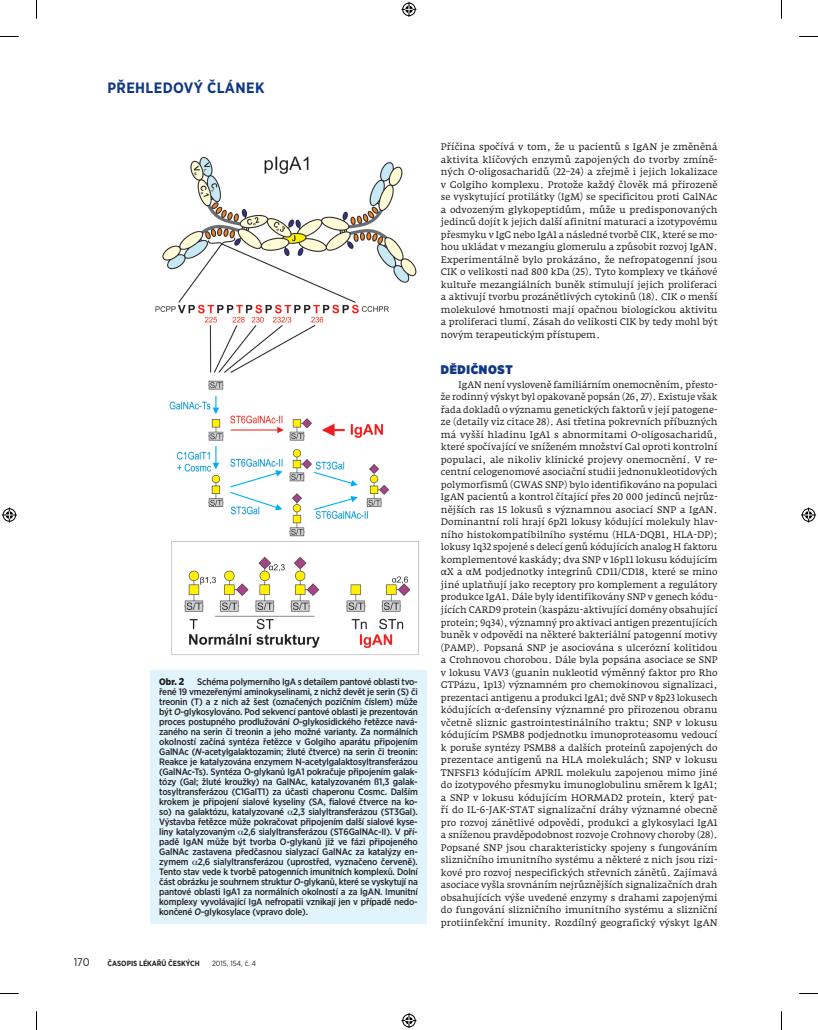
<style>
.page{position:relative;width:818px;height:1030px;background:#fff}
.page>*{position:absolute;margin:0;border:0;box-sizing:border-box;transform-origin:0 0}
.t1{font:700 15px "Gotham Narrow";letter-spacing:.025em;color:#103785}
.t2{font:900 12.5px "Gotham Narrow";letter-spacing:.05em;color:#103785}
.t3{font:11.25px "Gotham Narrow";color:#231f20}
.t4{font:9.38px/12.5px "Fedra Serif A Pro";color:#231f20;text-align:justify}
.t5{font:500 9.38px/10px "Gotham Narrow";letter-spacing:-.02em;color:#231f20;text-align:justify}
.t6{font:900 9.38px "Gotham Narrow";color:#231f20}
.t7{font:700 7.5px "Gotham Narrow";color:#231f20}
.t8{font:7.5px "Gotham Narrow";color:#231f20}
.s1{font-size:10px}
.s2{font-style:italic}
</style>
<div class="page">
<div style="left:150px;top:670px;width:276px;height:253px;background:#e1f4fc"></div>
<img style="left:155px;top:156px;width:264px;height:499px">
<svg style="left:0;top:36px;width:19px;height:1px"></svg>
<svg style="left:799px;top:36px;width:18px;height:1px"></svg>
<svg style="left:0;top:993px;width:19px;height:1px"></svg>
<svg style="left:799px;top:993px;width:18px;height:1px"></svg>
<svg style="left:36px;top:0;width:1px;height:19px"></svg>
<svg style="left:36px;top:1011px;width:1px;height:19px"></svg>
<svg style="left:401px;top:2px;width:15px;height:15px"></svg>
<svg style="left:401px;top:1013px;width:15px;height:15px"></svg>
<svg style="left:2px;top:507px;width:15px;height:15px"></svg>
<svg style="left:801px;top:507px;width:14px;height:15px"></svg>
<h1 class="t1" style="left:107px;top:78px;width:158px">PŘEHLEDOVÝ ČLÁNEK</h1>
<p class="t6" style="left:159px;top:675px;width:26px">Obr. <span class="s1">2</span></p>
<p class="t5" style="left:159px;top:676px;width:260px;text-indent:38px">Schéma polymerního IgA s detailem pantové oblasti tvo&shy;řené 19 vmezeřenými aminokyselinami, z nichž devět je serin (S) či treonin (T) a z nich až šest (označených pozičním číslem) může být <span class="s2">O</span>-glykosylováno. Pod sekvencí pantové oblasti je prezentován proces postupného prodlužování <span class="s2">O</span>-glykosidického řetězce navá&shy;zaného na serin či treonin a jeho možné varianty. Za normálních okolností začíná syntéza řetězce v Golgiho aparátu připojením GalNAc (<span class="s2">N</span>-acetylgalaktozamin; žluté čtverce) na serin či treonin:<br>Reakce je katalyzována enzymem N-acetylgalaktosyltransferázou (GalNAc-Ts). Syntéza O-glykanů IgA1 pokračuje připojením galak&shy;tózy (Gal; žluté kroužky) na GalNAc, katalyzovaném ß1,3 galak&shy;tosyltransferázou (C1GalT1) za účasti chaperonu Cosmc. Dalším krokem je připojení sialové kyseliny (SA, fialové čtverce na ko&shy;so) na galaktózu, katalyzované 2,3 sialyltransferázou (ST3Gal).<br>Výstavba řetězce může pokračovat připojením další sialové kyse&shy;liny katalyzovaným 2,6 sialyltransferázou (ST6GalNAc-II). V pří&shy;padě IgAN může být tvorba O-glykanů již ve fázi připojeného GalNAc zastavena předčasnou sialyzací GalNAc za katalýzy en&shy;zymem 2,6 sialyltransferázou (uprostřed, vyznačeno červeně).<br>Tento stav vede k tvorbě patogenních imunitních komplexů. Dolní část obrázku je souhrnem struktur <span class="s2">O</span>-glykanů, které se vyskytují na pantové oblasti IgA1 za normálních okolností a za IgAN. Imunitní komplexy vyvolávající IgA nefropatii vznikají jen v případě nedo&shy;končené <span class="s2">O</span>-glykosylace (vpravo dole).</p>
<p class="t3" style="left:74px;top:954px;width:18px">170</p>
<p class="t7" style="left:107px;top:958px;width:94px">ČASOPIS LÉKAŘŮ ČESKÝCH</p>
<p class="t8" style="left:212px;top:958px;width:46px">2015, 154, č. 4</p>
<p class="t4" style="left:440px;top:141px;width:278px">Příčina spočívá v tom, že u pacientů s IgAN je změněná aktivita klíčových enzymů zapojených do tvorby zmíně&shy;ných <span class="s2">O</span>-oligosacharidů (22–24) a zřejmě i jejich lokalizace v Golgiho komplexu. Protože každý člověk má přirozeně se vyskytující protilátky (IgM) se specificitou proti GalNAc a odvozeným glykopeptidům, může u predisponovaných jedinců dojít k jejich další afinitní maturaci a izotypovému přesmyku v IgG nebo IgA1 a následné tvorbě CIK, které se mo&shy;hou ukládat v mezangiu glomerulu a způsobit rozvoj IgAN.<br>Experimentálně bylo prokázáno, že nefropatogenní jsou CIK o velikosti nad 800 kDa (25). Tyto komplexy ve tkáňové kultuře mezangiálních buněk stimulují jejich proliferaci a aktivují tvorbu prozánětlivých cytokinů (18). CIK o menší molekulové hmotnosti mají opačnou biologickou aktivitu a proliferaci tlumí. Zásah do velikosti CIK by tedy mohl být novým terapeutickým přístupem.</p>
<h2 class="t2" style="left:440px;top:361px;width:73px">DĚDIČNOST</h2>
<p class="t4" style="left:440px;top:378px;width:278px;text-indent:18px">IgAN není vysloveně familiárním onemocněním, přesto&shy;že rodinný výskyt byl opakovaně popsán (26, 27). Existuje však řada dokladů o významu genetických faktorů v její patogene&shy;ze (detaily viz citace 28). Asi třetina pokrevních příbuzných má vyšší hladinu IgA1 s abnormitami <span class="s2">O</span>-oligosacharidů, které spočívající ve sníženém množství Gal oproti kontrolní populaci, ale nikoliv klinické projevy onemocnění. V re&shy;centní celogenomové asociační studii jednonukleotidových polymorfismů (GWAS SNP) bylo identifikováno na populaci IgAN pacientů a kontrol čítající přes 20 000 jedinců nejrůz&shy;nějších ras 15 lokusů s významnou asociací SNP a IgAN.<br>Dominantní roli hrají 6p21 lokusy kódující molekuly hlav&shy;ního histokompatibilního systému (HLA-DQB1, HLA-DP); lokusy 1q32 spojené s delecí genů kódujících analog H faktoru komplementové kaskády; dva SNP v 16p11 lokusu kódujícím αX a αM podjednotky integrinů CD11/CD18, které se mino jiné uplatňují jako receptory pro komplement a regulátory produkce IgA1. Dále byly identifikovány SNP v genech kódu&shy;jících CARD9 protein (kaspázu-aktivující domény obsahující protein; 9q34), významný pro aktivaci antigen prezentujících buněk v odpovědi na některé bakteriální patogenní motivy (PAMP). Popsaná SNP je asociována s ulcerózní kolitidou a Crohnovou chorobou. Dále byla popsána asociace se SNP v lokusu VAV3 (guanin nukleotid výměnný faktor pro Rho GTPázu, 1p13) významném pro chemokinovou signalizaci, prezentaci antigenu a produkci IgA1; dvě SNP v 8p23 lokusech kódujících α-defensiny významné pro přirozenou obranu včetně sliznic gastrointestinálního traktu; SNP v lokusu kódujícím PSMB8 podjednotku imunoproteasomu vedoucí k poruše syntézy PSMB8 a dalších proteinů zapojených do prezentace antigenů na HLA molekulách; SNP v lokusu TNFSF13 kódujícím APRIL molekulu zapojenou mimo jiné do izotypového přesmyku imunoglobulinu směrem k IgA1; a SNP v lokusu kódujícím HORMAD2 protein, který pat&shy;ří do IL-6-JAK-STAT signalizační dráhy významné obecně pro rozvoj zánětlivé odpovědi, produkci a glykosylaci IgA1 a sníženou pravděpodobnost rozvoje Crohnovy choroby (28).<br>Popsané SNP jsou charakteristicky spojeny s fungováním slizničního imunitního systému a některé z nich jsou rizi&shy;kové pro rozvoj nespecifických střevních zánětů. Zajímavá asociace vyšla srovnáním nejrůznějších signalizačních drah obsahujících výše uvedené enzymy s drahami zapojenými do fungování slizničního imunitního systému a slizniční protiinfekční imunity. Rozdílný geografický výskyt IgAN</p>
</div>
